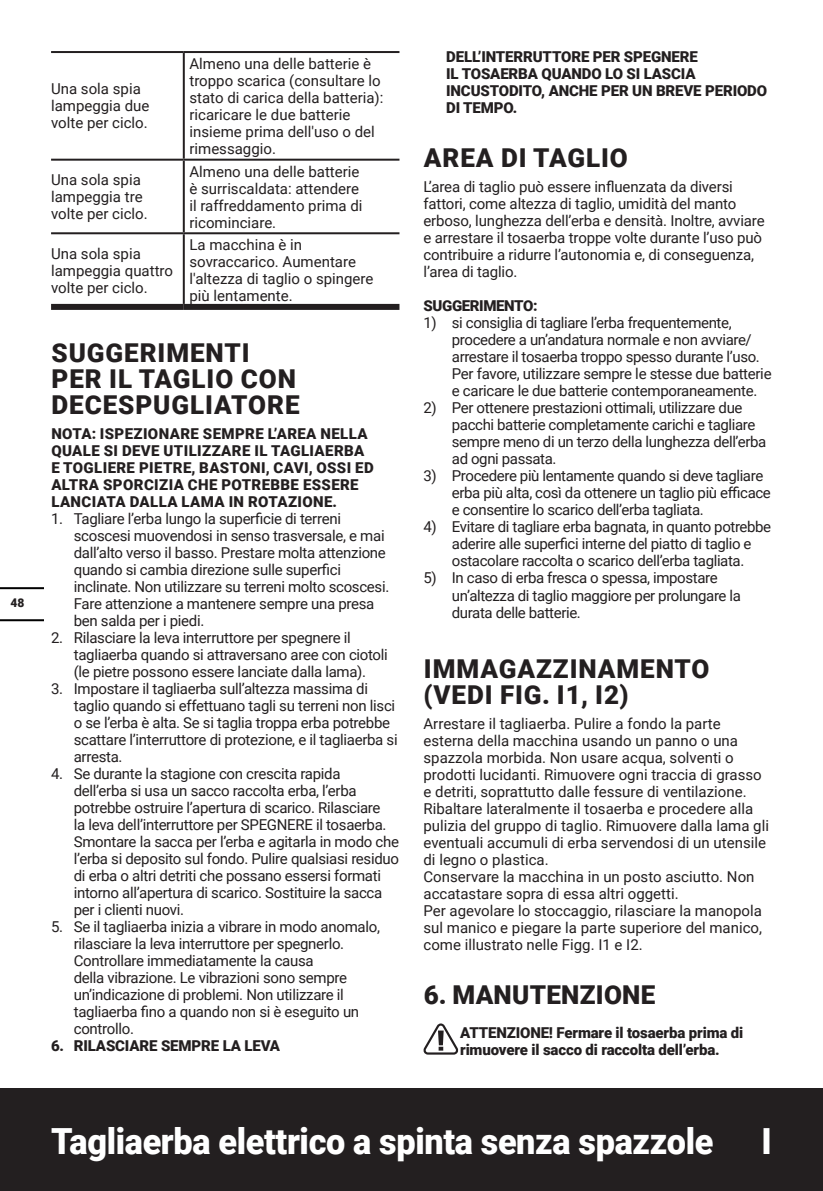
<style>
.page{position:relative;width:823px;height:1191px;background:#fff}
.page>*{position:absolute;margin:0;border:0;box-sizing:border-box;transform-origin:0 0}
.t1{font:900 36px "Roboto";letter-spacing:-.01em;color:#fff;scale:.95 1}
.t2{font:900 26px/26px "Roboto";letter-spacing:.035em;color:#231f20}
.t3{font:900 26px "Roboto";letter-spacing:.01em;color:#231f20}
.t4{font:15px/17px "Roboto";letter-spacing:-.02em;color:#231f20}
.t5{font:15px/17px "Roboto";color:#231f20}
.t6{font:900 15px/17px "Roboto";letter-spacing:-.01em;color:#231f20}
.t7{font:900 15px/17px "Roboto";letter-spacing:.025em;color:#231f20}
.t8{font:900 12px "Roboto";color:#231f20}
</style>
<div class="page">
<div style="left:0;top:1089px;width:822px;height:102px;background:#231f20"></div>
<hr style="left:0;top:619px;width:43px;height:2px;background:#000">
<hr style="left:0;top:587px;width:43px;height:2px;background:#000">
<hr style="left:51px;top:51px;width:133px;height:2px;background:#231f20">
<hr style="left:184px;top:51px;width:215px;height:2px;background:#231f20">
<hr style="left:183px;top:53px;width:2px;height:106px;background:#231f20">
<hr style="left:51px;top:159px;width:133px;height:2px;background:#231f20">
<hr style="left:184px;top:159px;width:215px;height:2px;background:#231f20">
<hr style="left:183px;top:161px;width:2px;height:71px;background:#231f20">
<hr style="left:51px;top:232px;width:133px;height:2px;background:#231f20">
<hr style="left:184px;top:232px;width:215px;height:2px;background:#231f20">
<hr style="left:183px;top:234px;width:2px;height:70px;background:#231f20">
<div style="left:51px;top:304px;width:133px;height:6px;background:#231f20"></div>
<div style="left:184px;top:304px;width:215px;height:6px;background:#231f20"></div>
<svg style="left:423px;top:1023px;width:35px;height:31px"></svg>
<p class="t8" style="left:11px;top:594px;width:15px">48</p>
<p class="t5" style="left:51px;top:80px;width:100px">Una sola spia lampeggia due volte per ciclo.</p>
<p class="t5" style="left:189px;top:55px;width:195px">Almeno una delle batterie è troppo scarica (consultare lo stato di carica della batteria): ricaricare le due batterie insieme prima dell'uso o del rimessaggio.</p>
<p class="t5" style="left:51px;top:171px;width:98px">Una sola spia lampeggia tre volte per ciclo.</p>
<p class="t5" style="left:189px;top:162px;width:174px">Almeno una delle batterie è surriscaldata: attendere il raffreddamento prima di ricominciare.</p>
<p class="t5" style="left:51px;top:244px;width:123px">Una sola spia lampeggia quattro volte per ciclo.</p>
<p class="t5" style="left:189px;top:236px;width:185px">La macchina è in sovraccarico. Aumentare l'altezza di taglio o spingere più lentamente.</p>
<p class="t2" style="left:51px;top:339px;width:249px">SUGGERIMENTI<br>PER IL TAGLIO CON<br>DECESPUGLIATORE</p>
<p class="t7" style="left:51px;top:424px;width:324px">NOTA: ISPEZIONARE SEMPRE L’AREA NELLA QUALE SI DEVE UTILIZZARE IL TAGLIAERBA E TOGLIERE PIETRE, BASTONI, CAVI, OSSI ED ALTRA SPORCIZIA CHE POTREBBE ESSERE LANCIATA DALLA LAMA IN ROTAZIONE.</p>
<p class="t4" style="left:74px;top:509px;width:317px;text-indent:-23px">1. Tagliare l’erba lungo la superficie di terreni scoscesi muovendosi in senso trasversale, e mai dall’alto verso il basso. Prestare molta attenzione quando si cambia direzione sulle superfici inclinate. Non utilizzare su terreni molto scoscesi.<br>Fare attenzione a mantenere sempre una presa ben salda per i piedi.</p>
<p class="t4" style="left:74px;top:628px;width:315px;text-indent:-23px">2. Rilasciare la leva interruttore per spegnere il tagliaerba quando si attraversano aree con ciotoli (le pietre possono essere lanciate dalla lama).</p>
<p class="t4" style="left:74px;top:679px;width:325px;text-indent:-23px">3. Impostare il tagliaerba sull’altezza massima di taglio quando si effettuano tagli su terreni non lisci o se l’erba è alta. Se si taglia troppa erba potrebbe scattare l’interruttore di protezione, e il tagliaerba si arresta.</p>
<p class="t4" style="left:74px;top:764px;width:326px;text-indent:-23px">4. Se durante la stagione con crescita rapida<br>dell’erba si usa un sacco raccolta erba, l’erba potrebbe ostruire l’apertura di scarico. Rilasciare<br>la leva dell’interruttore per SPEGNERE il tosaerba.<br>Smontare la sacca per l’erba e agitarla in modo che l’erba si deposito sul fondo. Pulire qualsiasi residuo di erba o altri detriti che possano essersi formati intorno all’apertura di scarico. Sostituire la sacca per i clienti nuovi.</p>
<p class="t4" style="left:74px;top:917px;width:307px;text-indent:-23px">5. Se il tagliaerba inizia a vibrare in modo anomalo, rilasciare la leva interruttore per spegnerlo.<br>Controllare immediatamente la causa<br>della vibrazione. Le vibrazioni sono sempre un’indicazione di problemi. Non utilizzare il tagliaerba fino a quando non si è eseguito un controllo.</p>
<p class="t6" style="left:51px;top:1036px;width:230px">6. RILASCIARE SEMPRE LA LEVA</p>
<p class="t6" style="left:446px;top:48px;width:322px">DELL’INTERRUTTORE PER SPEGNERE<br>IL TOSAERBA QUANDO LO SI LASCIA<br>INCUSTODITO, ANCHE PER UN BREVE PERIODO<br>DI TEMPO.</p>
<p class="t2" style="left:423px;top:144px;width:205px">AREA DI TAGLIO</p>
<p class="t4" style="left:423px;top:178px;width:342px">L’area di taglio può essere influenzata da diversi fattori, come altezza di taglio, umidità del manto erboso, lunghezza dell’erba e densità. Inoltre, avviare e arrestare il tosaerba troppe volte durante l’uso può contribuire a ridurre l’autonomia e, di conseguenza, l’area di taglio.</p>
<p class="t6" style="left:423px;top:297px;width:115px">SUGGERIMENTO:</p>
<p class="t4" style="left:451px;top:314px;width:321px;text-indent:-28px">1) si consiglia di tagliare l’erba frequentemente, procedere a un’andatura normale e non avviare/ arrestare il tosaerba troppo spesso durante l’uso.<br>Per favore, utilizzare sempre le stesse due batterie e caricare le due batterie contemporaneamente.</p>
<p class="t4" style="left:451px;top:399px;width:316px;text-indent:-28px">2) Per ottenere prestazioni ottimali, utilizzare due pacchi batterie completamente carichi e tagliare sempre meno di un terzo della lunghezza dell’erba ad ogni passata.</p>
<p class="t4" style="left:451px;top:467px;width:320px;text-indent:-28px">3) Procedere più lentamente quando si deve tagliare erba più alta, così da ottenere un taglio più efficace e consentire lo scarico dell’erba tagliata.</p>
<p class="t4" style="left:423px;top:518px;width:349px;text-align:center">4) Evitare di tagliare erba bagnata, in quanto potrebbe aderire alle superfici interne del piatto di taglio e ostacolare raccolta o scarico dell’erba tagliata.</p>
<p class="t4" style="left:451px;top:569px;width:290px;text-indent:-28px">5) In caso di erba fresca o spessa, impostare un’altezza di taglio maggiore per prolungare la durata delle batterie.</p>
<p class="t2" style="left:423px;top:654px;width:287px">IMMAGAZZINAMENTO (VEDI FIG. I1, I2)</p>
<p class="t5" style="left:423px;top:714px;width:339px">Arrestare il tagliaerba. Pulire a fondo la parte esterna della macchina usando un panno o una spazzola morbida. Non usare acqua, solventi o prodotti lucidanti. Rimuovere ogni traccia di grasso e detriti, soprattutto dalle fessure di ventilazione.</p>
<p class="t5" style="left:423px;top:799px;width:347px">Ribaltare lateralmente il tosaerba e procedere alla pulizia del gruppo di taglio. Rimuovere dalla lama gli eventuali accumuli di erba servendosi di un utensile di legno o plastica.</p>
<p class="t5" style="left:423px;top:867px;width:332px">Conservare la macchina in un posto asciutto. Non accatastare sopra di essa altri oggetti.</p>
<p class="t4" style="left:423px;top:901px;width:340px;text-align:justify">Per agevolare lo stoccaggio, rilasciare la manopola sul manico e piegare la parte superiore del manico, come illustrato nelle Figg. I1 e I2.</p>
<p class="t3" style="left:423px;top:976px;width:233px">6. MANUTENZIONE</p>
<p class="t6" style="left:460px;top:1023px;width:284px">ATTENZIONE! Fermare il tosaerba prima di rimuovere il sacco di raccolta dell’erba.</p>
<h1 class="t1" style="left:51px;top:1115px;width:698px">Tagliaerba elettrico a spinta senza spazzole</h1>
<h1 class="t1" style="left:761px;top:1115px;width:12px">I</h1>
</div>
